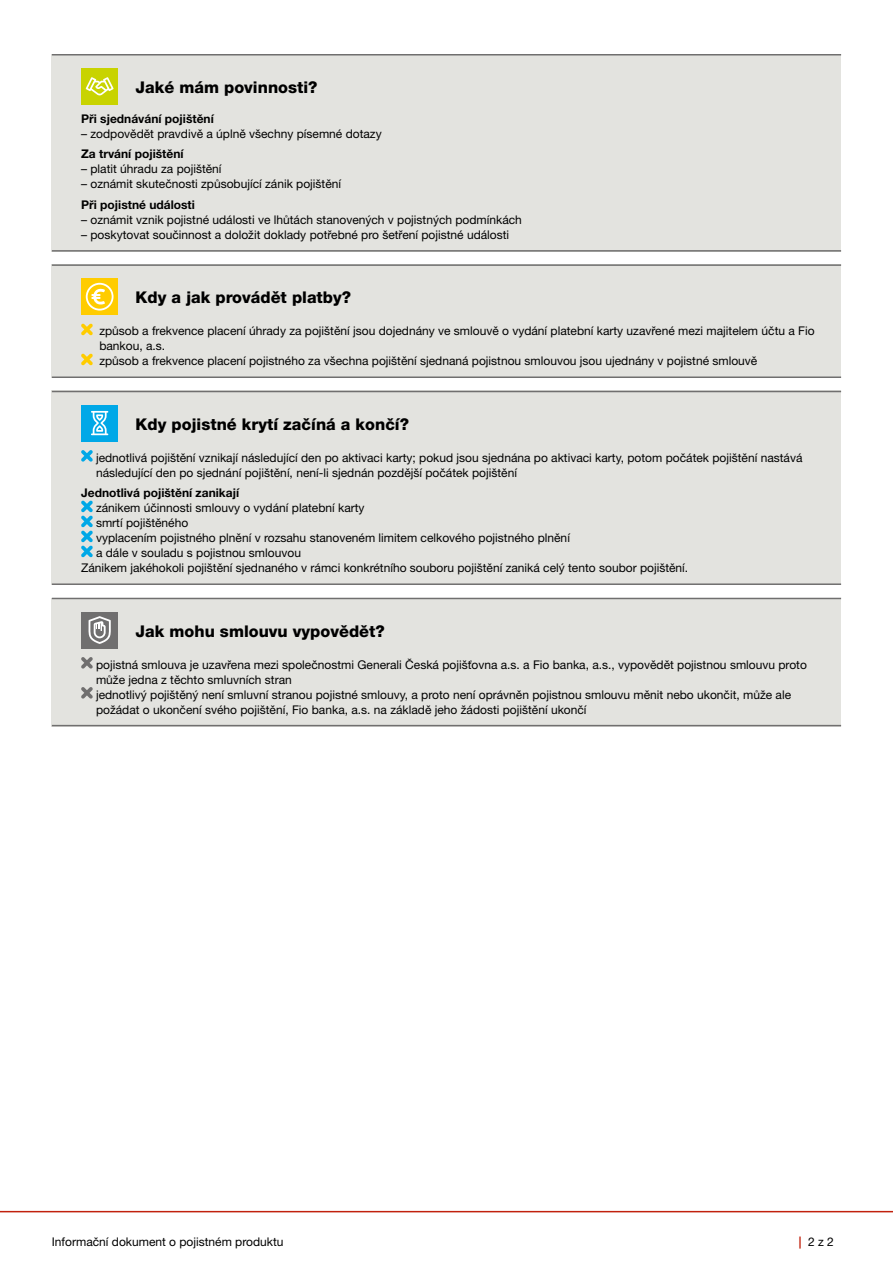
<style>
.page{position:relative;width:893px;height:1263px;background:#fff}
.page>*{position:absolute;margin:0;border:0;box-sizing:border-box;transform-origin:0 0}
.t1{font:800 16.2px "Helvetica Neue CE";color:#000}
.t2{font:12px/15px "Helvetica Neue CE";color:#000}
.t3{font:700 12px "Helvetica Neue CE";color:#000}
.t4{font:12px "Helvetica Neue LT Pro";color:#000}
.s1{font-weight:700;color:#c1210d}
</style>
<div class="page">
<hr style="left:0;top:1211px;width:893px;height:1px;background:#c1210d">
<div style="left:52px;top:391px;width:789px;height:194px;background:#e3e3df"></div>
<svg style="left:81px;top:450px;width:12px;height:12px"></svg>
<svg style="left:81px;top:500px;width:12px;height:57px"></svg>
<div style="left:81px;top:405px;width:37px;height:37px;background:#00a8e7"></div>
<svg style="left:91px;top:411px;width:17px;height:24px"></svg>
<div style="left:52px;top:598px;width:789px;height:128px;background:#e3e3df"></div>
<svg style="left:81px;top:657px;width:12px;height:12px"></svg>
<svg style="left:81px;top:687px;width:12px;height:12px"></svg>
<div style="left:81px;top:611px;width:37px;height:37px;background:#706f6f"></div>
<svg style="left:88px;top:616px;width:23px;height:28px"></svg>
<div style="left:52px;top:54px;width:789px;height:198px;background:#e3e3df"></div>
<div style="left:81px;top:68px;width:37px;height:37px;background:#c8d300"></div>
<svg style="left:86px;top:77px;width:28px;height:18px"></svg>
<div style="left:52px;top:264px;width:789px;height:114px;background:#e3e3df"></div>
<svg style="left:81px;top:323px;width:12px;height:12px"></svg>
<svg style="left:81px;top:353px;width:12px;height:12px"></svg>
<div style="left:81px;top:278px;width:37px;height:37px;background:#fc0"></div>
<svg style="left:86px;top:283px;width:28px;height:28px"></svg>
<hr style="left:52px;top:54px;width:789px;height:2px;background:#706f6f">
<hr style="left:52px;top:250px;width:789px;height:2px;background:#706f6f">
<hr style="left:52px;top:264px;width:789px;height:2px;background:#706f6f">
<hr style="left:52px;top:376px;width:789px;height:2px;background:#706f6f">
<hr style="left:52px;top:391px;width:789px;height:1px;background:#706f6f">
<hr style="left:52px;top:583px;width:789px;height:2px;background:#706f6f">
<hr style="left:52px;top:598px;width:789px;height:1px;background:#706f6f">
<hr style="left:52px;top:725px;width:789px;height:1px;background:#706f6f">
<h1 class="t1" style="left:136px;top:78px;width:183px">Jaké mám povinnosti?</h1>
<p class="t3" style="left:81px;top:112px;width:134px">Při sjednávání pojištění</p>
<p class="t2" style="left:81px;top:126px;width:302px">– zodpovědět pravdivě a úplně všechny písemné dotazy</p>
<p class="t3" style="left:81px;top:147px;width:104px">Za trvání pojištění</p>
<p class="t2" style="left:81px;top:162px;width:142px">– platit úhradu za pojištění</p>
<p class="t2" style="left:81px;top:177px;width:262px">– oznámit skutečnosti způsobující zánik pojištění</p>
<p class="t3" style="left:81px;top:198px;width:115px">Při pojistné události</p>
<p class="t2" style="left:81px;top:212px;width:442px">– oznámit vznik pojistné události ve lhůtách stanovených v pojistných podmínkách</p>
<p class="t2" style="left:81px;top:227px;width:430px">– poskytovat součinnost a doložit doklady potřebné pro šetření pojistné události</p>
<h1 class="t1" style="left:136px;top:289px;width:217px">Kdy a jak provádět platby?</h1>
<p class="t2" style="left:99px;top:323px;width:717px">způsob a frekvence placení úhrady za pojištění jsou dojednány ve smlouvě o vydání platební karty uzavřené mezi majitelem účtu a Fio bankou, a.s.<br>způsob a frekvence placení pojistného za všechna pojištění sjednaná pojistnou smlouvou jsou ujednány v pojistné smlouvě</p>
<h1 class="t1" style="left:136px;top:415px;width:275px">Kdy pojistné krytí začíná a končí?</h1>
<p class="t2" style="left:96px;top:450px;width:708px">jednotlivá pojištění vznikají následující den po aktivaci karty; pokud jsou sjednána po aktivaci karty, potom počátek pojištění nastává následující den po sjednání pojištění, není-li sjednán pozdější počátek pojištění</p>
<p class="t3" style="left:81px;top:486px;width:159px">Jednotlivá pojištění zanikají</p>
<p class="t2" style="left:96px;top:500px;width:270px">zánikem účinnosti smlouvy o vydání platební karty</p>
<p class="t2" style="left:96px;top:515px;width:94px">smrtí pojištěného</p>
<p class="t2" style="left:96px;top:530px;width:475px">vyplacením pojistného plnění v rozsahu stanoveném limitem celkového pojistného plnění</p>
<p class="t2" style="left:96px;top:545px;width:206px">a dále v souladu s pojistnou smlouvou</p>
<p class="t2" style="left:81px;top:560px;width:609px">Zánikem jakéhokoli pojištění sjednaného v rámci konkrétního souboru pojištění zaniká celý tento soubor pojištění.</p>
<h1 class="t1" style="left:136px;top:622px;width:251px">Jak mohu smlouvu vypovědět?</h1>
<p class="t2" style="left:96px;top:657px;width:712px">pojistná smlouva je uzavřena mezi společnostmi Generali Česká pojišťovna a.s. a Fio banka, a.s., vypovědět pojistnou smlouvu proto může jedna z těchto smluvních stran<br>jednotlivý pojištěný není smluvní stranou pojistné smlouvy, a proto není oprávněn pojistnou smlouvu měnit nebo ukončit, může ale požádat o ukončení svého pojištění, Fio banka, a.s. na základě jeho žádosti pojištění ukončí</p>
<p class="t2" style="left:52px;top:1234px;width:233px">Informační dokument o pojistném produktu</p>
<p class="t4" style="left:799px;top:1234px;width:37px"><span class="s1">|</span> 2 z 2</p>
</div>
